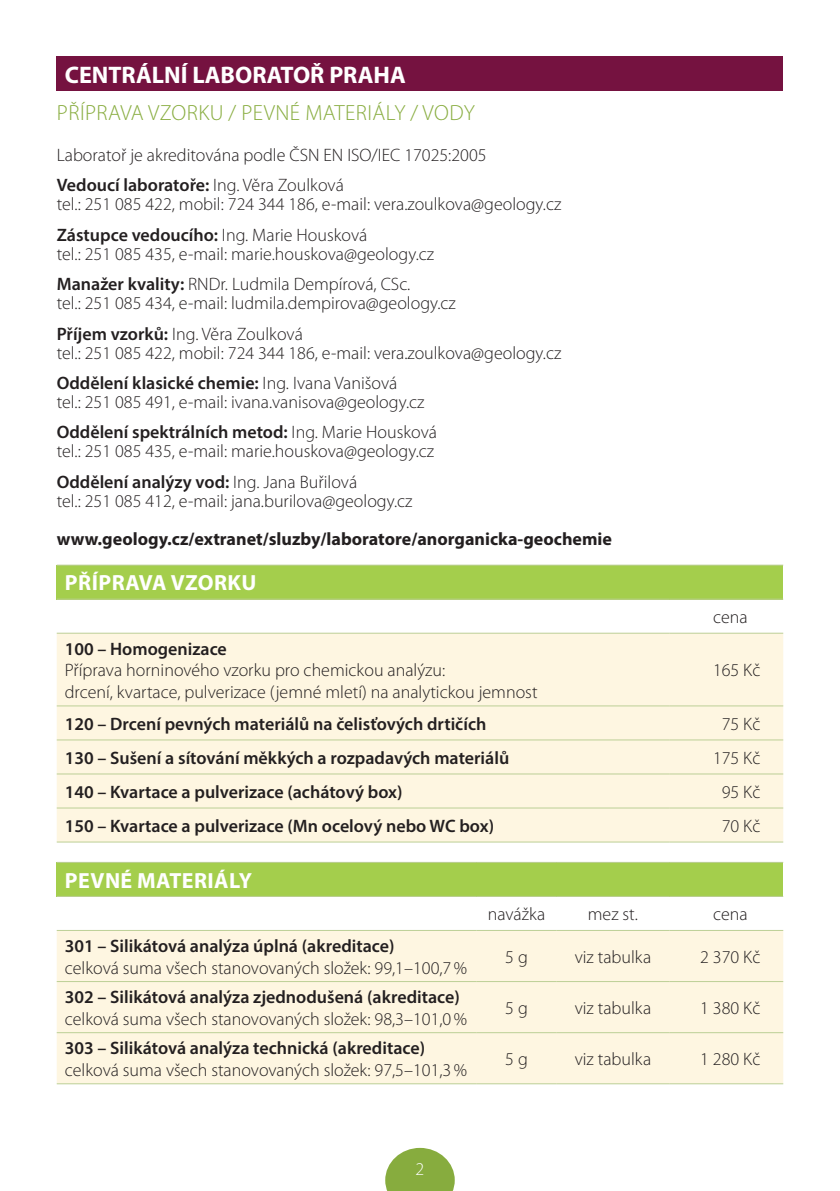
<style>
.page{position:relative;width:840px;height:1191px;background:#fff}
.page>*{position:absolute;margin:0;border:0;box-sizing:border-box;transform-origin:0 0}
.t1{font:700 24px "Myriad Pro";color:#fff}
.t2{font:300 22px "Myriad Pro";letter-spacing:.02em;color:#87ac3e}
.t3{font:700 22px "Myriad Pro";letter-spacing:.02em;color:#fff}
.t4{font:300 18px/30.4px "Myriad Pro";color:#231f20}
.t5{font:600 18px "Myriad Pro";color:#231f20}
.t6{font:700 18px "Myriad Pro";color:#231f20}
.t7{font:300 18px "Myriad Pro";color:#fff}
.s1{font-weight:600}
</style>
<div class="page">
<svg style="left:385px;top:1147px;width:69px;height:44px"></svg>
<div style="left:57px;top:57px;width:725px;height:34px;background:#751240"></div>
<div style="left:57px;top:565px;width:725px;height:34px;background:#a4ce4c"></div>
<div style="left:57px;top:633px;width:725px;height:208px;background:#fef6e1"></div>
<hr style="left:57px;top:598px;width:612px;height:1px;background:#bccf96">
<hr style="left:669px;top:598px;width:113px;height:1px;background:#bccf96">
<hr style="left:57px;top:632px;width:612px;height:1px;background:#bccf96">
<hr style="left:669px;top:632px;width:113px;height:1px;background:#bccf96">
<hr style="left:57px;top:564px;width:612px;height:1px;background:#bccf96">
<hr style="left:669px;top:564px;width:113px;height:1px;background:#bccf96">
<hr style="left:57px;top:705px;width:612px;height:1px;background:#bccf96">
<hr style="left:669px;top:705px;width:113px;height:1px;background:#bccf96">
<hr style="left:57px;top:739px;width:612px;height:1px;background:#bccf96">
<hr style="left:669px;top:739px;width:113px;height:1px;background:#bccf96">
<hr style="left:57px;top:773px;width:612px;height:1px;background:#bccf96">
<hr style="left:669px;top:773px;width:113px;height:1px;background:#bccf96">
<hr style="left:57px;top:807px;width:612px;height:1px;background:#bccf96">
<hr style="left:669px;top:807px;width:113px;height:1px;background:#bccf96">
<hr style="left:57px;top:841px;width:612px;height:1px;background:#bccf96">
<hr style="left:669px;top:841px;width:113px;height:1px;background:#bccf96">
<div style="left:57px;top:862px;width:725px;height:34px;background:#a4ce4c"></div>
<div style="left:57px;top:931px;width:725px;height:152px;background:#fef6e1"></div>
<hr style="left:57px;top:896px;width:419px;height:1px;background:#bccf96">
<hr style="left:476px;top:896px;width:80px;height:1px;background:#bccf96">
<hr style="left:556px;top:896px;width:113px;height:1px;background:#bccf96">
<hr style="left:669px;top:896px;width:113px;height:1px;background:#bccf96">
<hr style="left:57px;top:930px;width:419px;height:1px;background:#bccf96">
<hr style="left:476px;top:930px;width:80px;height:1px;background:#bccf96">
<hr style="left:556px;top:930px;width:113px;height:1px;background:#bccf96">
<hr style="left:669px;top:930px;width:113px;height:1px;background:#bccf96">
<hr style="left:57px;top:862px;width:419px;height:1px;background:#bccf96">
<hr style="left:476px;top:862px;width:80px;height:1px;background:#bccf96">
<hr style="left:556px;top:862px;width:113px;height:1px;background:#bccf96">
<hr style="left:669px;top:862px;width:113px;height:1px;background:#bccf96">
<hr style="left:57px;top:981px;width:419px;height:1px;background:#bccf96">
<hr style="left:476px;top:981px;width:80px;height:1px;background:#bccf96">
<hr style="left:556px;top:981px;width:113px;height:1px;background:#bccf96">
<hr style="left:669px;top:981px;width:113px;height:1px;background:#bccf96">
<hr style="left:57px;top:1032px;width:419px;height:1px;background:#bccf96">
<hr style="left:476px;top:1032px;width:80px;height:1px;background:#bccf96">
<hr style="left:556px;top:1032px;width:113px;height:1px;background:#bccf96">
<hr style="left:669px;top:1032px;width:113px;height:1px;background:#bccf96">
<hr style="left:57px;top:1083px;width:419px;height:1px;background:#bccf96">
<hr style="left:476px;top:1083px;width:80px;height:1px;background:#bccf96">
<hr style="left:556px;top:1083px;width:113px;height:1px;background:#bccf96">
<hr style="left:669px;top:1083px;width:113px;height:1px;background:#bccf96">
<h1 class="t1" style="left:65px;top:59px;width:342px">CENTRÁLNÍ LABORATOŘ PRAHA</h1>
<p class="t2" style="left:57px;top:101px;width:419px">PŘÍPRAVA VZORKU / PEVNÉ MATERIÁLY / VODY</p>
<p class="t4" style="left:57px;top:140px;width:431px">Laboratoř je akreditována podle ČSN EN ISO/IEC 17025:2005<br><span class="s1">Vedoucí laboratoře:</span> Ing. Věra Zoulková</p>
<p class="t4" style="left:57px;top:189px;width:505px">tel.: 251 085 422, mobil: 724 344 186, e-mail: vera.zoulkova@geology.cz<br><span class="s1">Zástupce vedoucího:</span> Ing. Marie Housková</p>
<p class="t4" style="left:57px;top:239px;width:378px">tel.: 251 085 435, e-mail: marie.houskova@geology.cz<br><span class="s1">Manažer kvality:</span> RNDr. Ludmila Dempírová, CSc.</p>
<p class="t4" style="left:57px;top:288px;width:400px">tel.: 251 085 434, e-mail: ludmila.dempirova@geology.cz<br><span class="s1">Příjem vzorků:</span> Ing. Věra Zoulková</p>
<p class="t4" style="left:57px;top:338px;width:505px">tel.: 251 085 422, mobil: 724 344 186, e-mail: vera.zoulkova@geology.cz<br><span class="s1">Oddělení klasické chemie:</span> Ing. Ivana Vanišová</p>
<p class="t4" style="left:57px;top:387px;width:381px">tel.: 251 085 491, e-mail: ivana.vanisova@geology.cz<br><span class="s1">Oddělení spektrálních metod:</span> Ing. Marie Housková</p>
<p class="t4" style="left:57px;top:436px;width:378px">tel.: 251 085 435, e-mail: marie.houskova@geology.cz<br><span class="s1">Oddělení analýzy vod:</span> Ing. Jana Buřilová</p>
<p class="t4" style="left:57px;top:486px;width:357px">tel.: 251 085 412, e-mail: jana.burilova@geology.cz</p>
<p class="t6" style="left:57px;top:527px;width:556px">www.geology.cz/extranet/sluzby/laboratore/anorganicka-geochemie</p>
<p class="t3" style="left:65px;top:568px;width:193px">PŘÍPRAVA VZORKU</p>
<p class="t4" style="left:712px;top:602px;width:36px">cena</p>
<p class="t5" style="left:65px;top:637px;width:164px">100 – Homogenizace</p>
<p class="t4" style="left:65px;top:660px;width:474px;line-height:21.6px">Příprava horninového vzorku pro chemickou analýzu:<br>drcení, kvartace, pulverizace (jemné mletí) na analytickou jemnost</p>
<p class="t4" style="left:712px;top:655px;width:49px">165 Kč</p>
<p class="t5" style="left:65px;top:712px;width:423px">120 – Drcení pevných materiálů na čelisťových drtičích</p>
<p class="t4" style="left:721px;top:709px;width:40px">75 Kč</p>
<p class="t5" style="left:65px;top:746px;width:446px">130 – Sušení a sítování měkkých a rozpadavých materiálů</p>
<p class="t4" style="left:712px;top:743px;width:49px">175 Kč</p>
<p class="t5" style="left:65px;top:780px;width:339px">140 – Kvartace a pulverizace (achátový box)</p>
<p class="t4" style="left:721px;top:777px;width:40px">95 Kč</p>
<p class="t5" style="left:65px;top:814px;width:430px">150 – Kvartace a pulverizace (Mn ocelový nebo WC box)</p>
<p class="t4" style="left:721px;top:811px;width:40px">70 Kč</p>
<p class="t3" style="left:65px;top:866px;width:188px">PEVNÉ MATERIÁLY</p>
<p class="t4" style="left:487px;top:899px;width:59px">navážka</p>
<p class="t4" style="left:587px;top:899px;width:52px">mez st.</p>
<p class="t4" style="left:712px;top:899px;width:36px">cena</p>
<p class="t5" style="left:65px;top:934px;width:331px">301 – Silikátová analýza úplná (akreditace)</p>
<p class="t4" style="left:65px;top:952px;width:403px">celková suma všech stanovovaných složek: 99,1–100,7%</p>
<p class="t4" style="left:505px;top:941px;width:24px">5 g</p>
<p class="t4" style="left:574px;top:941px;width:78px">viz tabulka</p>
<p class="t4" style="left:699px;top:941px;width:62px">2 370 Kč</p>
<p class="t5" style="left:65px;top:985px;width:396px">302 – Silikátová analýza zjednodušená (akreditace)</p>
<p class="t4" style="left:65px;top:1003px;width:403px">celková suma všech stanovovaných složek: 98,3–101,0%</p>
<p class="t5" style="left:65px;top:1036px;width:362px">303 – Silikátová analýza technická (akreditace)</p>
<p class="t4" style="left:65px;top:1054px;width:403px">celková suma všech stanovovaných složek: 97,5–101,3%</p>
<p class="t7" style="left:415px;top:1159px;width:10px">2</p>
<p class="t4" style="left:505px;top:993px;width:24px">5 g</p>
<p class="t4" style="left:574px;top:993px;width:78px">viz tabulka</p>
<p class="t4" style="left:699px;top:993px;width:62px">1 380 Kč</p>
<p class="t4" style="left:505px;top:1044px;width:24px">5 g</p>
<p class="t4" style="left:574px;top:1044px;width:78px">viz tabulka</p>
<p class="t4" style="left:699px;top:1044px;width:62px">1 280 Kč</p>
</div>
